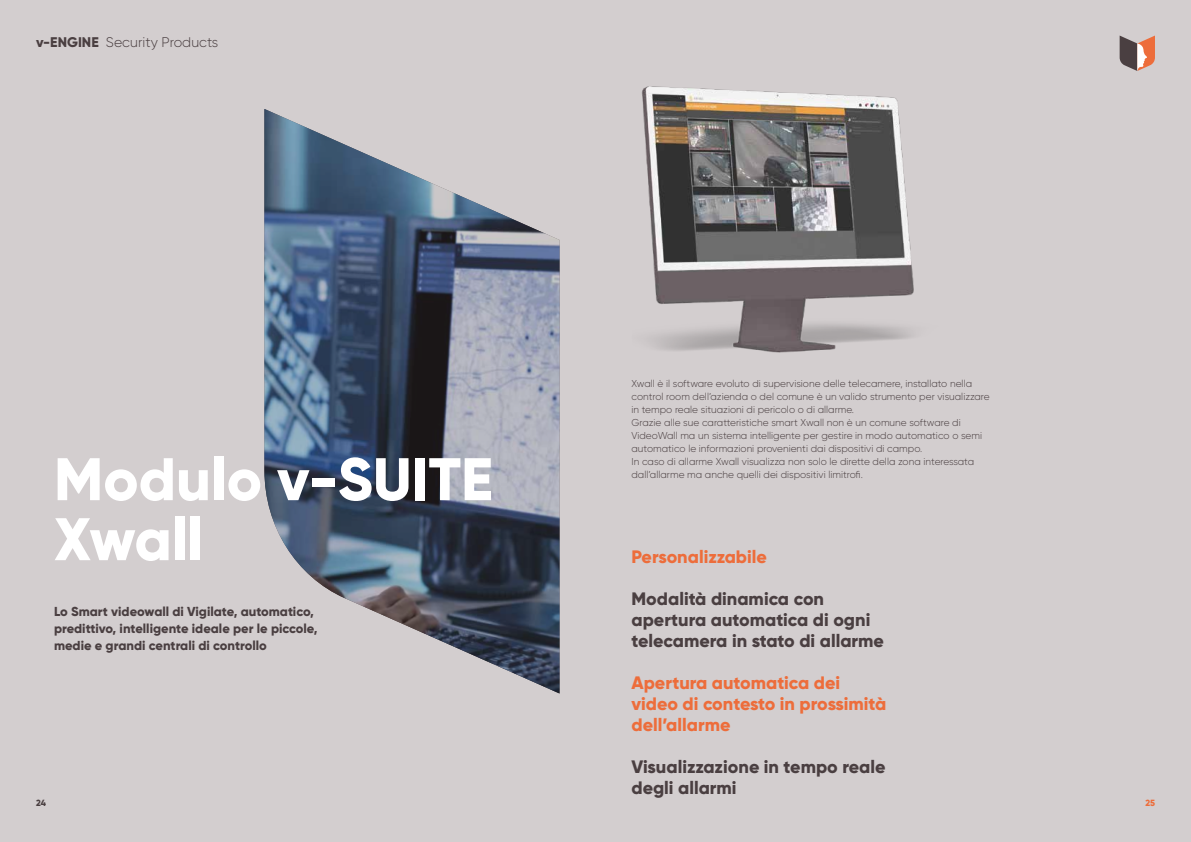
<style>
.page{position:relative;width:1191px;height:842px;background:#d3cecf}
.page>*{position:absolute;margin:0;border:0;box-sizing:border-box;transform-origin:0 0}
.t1{font:800 60px/60px "Gilroy";color:#fff}
.t2{font:800 18px/21px "Gilroy";color:#4a3f41}
.t3{font:800 18px/21px "Gilroy";color:#ed6d3b}
.t4{font:300 14px "Gilroy";color:#4a3f41}
.t5{font:800 13px/17px "Gilroy";color:#4a3f41}
.t6{font:300 10px/13px "Gilroy";color:#4a3f41}
.t7{font:800 9px "Gilroy";color:#4a3f41}
.t8{font:800 9px "Gilroy";color:#ed6d3b}
.s1{font-weight:800}
</style>
<div class="page">
<svg style="left:1119px;top:36px;width:36px;height:35px"></svg>
<img style="left:642px;top:86px;width:272px;height:267px">
<svg style="left:264px;top:109px;width:295px;height:584px"></svg>
<h3 class="t4" style="left:36px;top:34px;width:184px"><span class="s1">v-ENGINE</span> Security Products</h3>
<h1 class="t1" style="left:54px;top:449px;width:440px">Modulo v-SUITE<br>Xwall</h1>
<h3 class="t5" style="left:54px;top:603px;width:265px">Lo Smart videowall di Vigilate, automatico, predittivo, intelligente ideale per le piccole, medie e grandi centrali di controllo</h3>
<p class="t6" style="left:631px;top:377px;width:360px">Xwall è il software evoluto di supervisione delle telecamere, installato nella control room dell’azienda o del comune è un valido strumento per visualizzare in tempo reale situazioni di pericolo o di allarme.<br>Grazie alle sue caratteristiche smart Xwall non è un comune software di VideoWall ma un sistema intelligente per gestire in modo automatico o semi automatico le informazioni provenienti dai dispositivi di campo.<br>In caso di allarme Xwall visualizza non solo le dirette della zona interessata dall’allarme ma anche quelli dei dispositivi limitrofi.</p>
<h2 class="t3" style="left:631px;top:546px;width:137px">Personalizzabile</h2>
<h2 class="t2" style="left:631px;top:588px;width:254px">Modalità dinamica con apertura automatica di ogni telecamera in stato di allarme</h2>
<h2 class="t3" style="left:631px;top:672px;width:256px">Apertura automatica dei video di contesto in prossimità dell’allarme</h2>
<h2 class="t2" style="left:631px;top:756px;width:255px">Visualizzazione in tempo reale degli allarmi</h2>
<p class="t7" style="left:36px;top:797px;width:11px">24</p>
<p class="t8" style="left:1145px;top:797px;width:11px">25</p>
</div>
